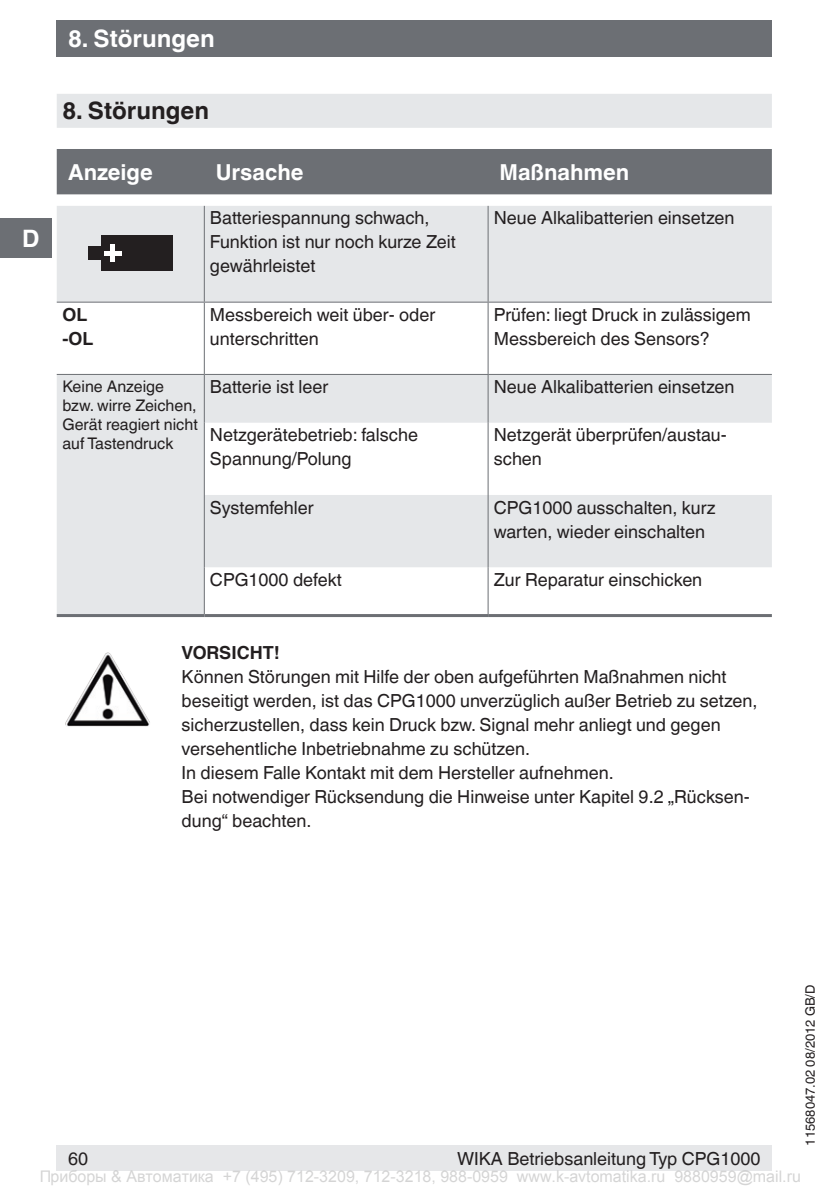
<style>
.page{position:relative;width:840px;height:1191px;background:#fff}
.page>*{position:absolute;margin:0;border:0;box-sizing:border-box;transform-origin:0 0}
.t1{font:700 24px "Helvetica World";color:#fff}
.t2{font:700 24px "Helvetica World";color:#231f20}
.t3{font:700 22px "Helvetica World";color:#fff}
.t4{font:18px/24px "Helvetica World";color:#231f20}
.t5{font:700 18px/24px "Helvetica World";color:#231f20}
.t6{font:16px "Arial";color:#aaa}
.t7{font:16px/19.2px "Helvetica World";color:#231f20}
.t8{font:13px "Helvetica World";color:#231f20}
</style>
<div class="page">
<div style="left:57px;top:1145px;width:714px;height:26px;background:#e6e7e9"></div>
<div style="left:0;top:219px;width:51px;height:39px;background:#6c6f74"></div>
<div style="left:57px;top:20px;width:714px;height:37px;background:#6c6f74"></div>
<div style="left:57px;top:94px;width:714px;height:34px;background:#e5e7e9"></div>
<div style="left:57px;top:149px;width:714px;height:45px;background:#6c6f74"></div>
<svg style="left:57px;top:206px;width:714px;height:408px;fill:#e5e7e9"></svg>
<hr style="left:204px;top:206px;width:1px;height:96px;background:#6c6f74">
<hr style="left:487px;top:206px;width:1px;height:96px;background:#6c6f74">
<hr style="left:57px;top:302px;width:147px;height:1px;background:#6c6f74">
<hr style="left:204px;top:303px;width:1px;height:71px;background:#6c6f74">
<hr style="left:204px;top:302px;width:284px;height:1px;background:#6c6f74">
<hr style="left:487px;top:303px;width:1px;height:71px;background:#6c6f74">
<hr style="left:488px;top:302px;width:283px;height:1px;background:#6c6f74">
<hr style="left:57px;top:374px;width:147px;height:1px;background:#6c6f74">
<hr style="left:204px;top:375px;width:1px;height:48px;background:#6c6f74">
<hr style="left:204px;top:374px;width:284px;height:1px;background:#6c6f74">
<hr style="left:487px;top:375px;width:1px;height:48px;background:#6c6f74">
<hr style="left:488px;top:374px;width:283px;height:1px;background:#6c6f74">
<hr style="left:204px;top:423px;width:1px;height:72px;background:#6c6f74">
<hr style="left:204px;top:495px;width:1px;height:72px;background:#6c6f74">
<hr style="left:487px;top:423px;width:1px;height:72px;background:#6c6f74">
<hr style="left:487px;top:495px;width:1px;height:72px;background:#6c6f74">
<hr style="left:57px;top:614px;width:147px;height:3px;background:#6c6f74">
<hr style="left:204px;top:567px;width:1px;height:47px;background:#6c6f74">
<hr style="left:204px;top:614px;width:284px;height:3px;background:#6c6f74">
<hr style="left:487px;top:567px;width:1px;height:47px;background:#6c6f74">
<hr style="left:488px;top:614px;width:283px;height:3px;background:#6c6f74">
<div style="left:88px;top:247px;width:13px;height:13px;background:#231f20"></div>
<div style="left:101px;top:235px;width:71px;height:36px;background:#231f20"></div>
<div style="left:104px;top:251px;width:18px;height:5px;background:#fff"></div>
<div style="left:110px;top:244px;width:5px;height:18px;background:#fff"></div>
<img style="left:80px;top:653px;width:27px;height:44px">
<h1 class="t1" style="left:22px;top:225px;width:19px">D</h1>
<h1 class="t1" style="left:68px;top:25px;width:148px">8. Störungen</h1>
<h1 class="t2" style="left:62px;top:97px;width:148px">8. Störungen</h1>
<p class="t3" style="left:68px;top:159px;width:86px">Anzeige</p>
<p class="t3" style="left:215px;top:159px;width:89px">Ursache</p>
<p class="t3" style="left:499px;top:159px;width:131px">Maßnahmen</p>
<p class="t4" style="left:210px;top:206px;width:247px">Batteriespannung schwach,<br>Funktion ist nur noch kurze Zeit gewährleistet</p>
<p class="t4" style="left:493px;top:206px;width:242px">Neue Alkalibatterien einsetzen</p>
<p class="t5" style="left:62px;top:302px;width:32px">OL -OL</p>
<p class="t4" style="left:210px;top:302px;width:227px">Messbereich weit über- oder unterschritten</p>
<p class="t4" style="left:493px;top:302px;width:258px">Prüfen: liegt Druck in zulässigem<br>Messbereich des Sensors?</p>
<p class="t7" style="left:62px;top:376px;width:137px">Keine Anzeige bzw. wirre Zeichen,<br>Gerät reagiert nicht auf Tastendruck</p>
<p class="t4" style="left:210px;top:375px;width:120px">Batterie ist leer</p>
<p class="t4" style="left:493px;top:375px;width:242px">Neue Alkalibatterien einsetzen</p>
<p class="t4" style="left:210px;top:423px;width:209px">Netzgerätebetrieb: falsche<br>Spannung/Polung</p>
<p class="t4" style="left:493px;top:423px;width:234px">Netzgerät überprüfen/austau&shy;schen</p>
<p class="t4" style="left:210px;top:495px;width:105px">Systemfehler</p>
<p class="t4" style="left:493px;top:495px;width:223px">CPG1000 ausschalten, kurz warten, wieder einschalten</p>
<p class="t4" style="left:210px;top:567px;width:133px">CPG1000 defekt</p>
<p class="t4" style="left:493px;top:567px;width:210px">Zur Reparatur einschicken</p>
<p class="t5" style="left:181px;top:641px;width:100px">VORSICHT!</p>
<p class="t4" style="left:181px;top:665px;width:577px">Können Störungen mit Hilfe der oben aufgeführten Maßnahmen nicht beseitigt werden, ist das CPG1000 unverzüglich außer Betrieb zu setzen, sicherzustellen, dass kein Druck bzw. Signal mehr anliegt und gegen versehentliche Inbetriebnahme zu schützen.<br>In diesem Falle Kontakt mit dem Hersteller aufnehmen.<br>Bei notwendiger Rücksendung die Hinweise unter Kapitel 9.2 „Rücksen&shy;dung“ beachten.</p>
<p class="t8" style="left:802px;top:1145px;width:162px;rotate:-90deg">11568047.02 08/2012 GB/D</p>
<p class="t4" style="left:68px;top:1146px;width:22px">60</p>
<p class="t4" style="left:457px;top:1146px;width:305px">WIKA Betriebsanleitung Typ CPG1000</p>
<p class="t6" style="left:39px;top:1167px;width:763px">Приборы &amp; Автоматика +7 (495) 712-3209, 712-3218, 988-0959 www.k-avtomatika.ru 9880959@mail.ru</p>
</div>
